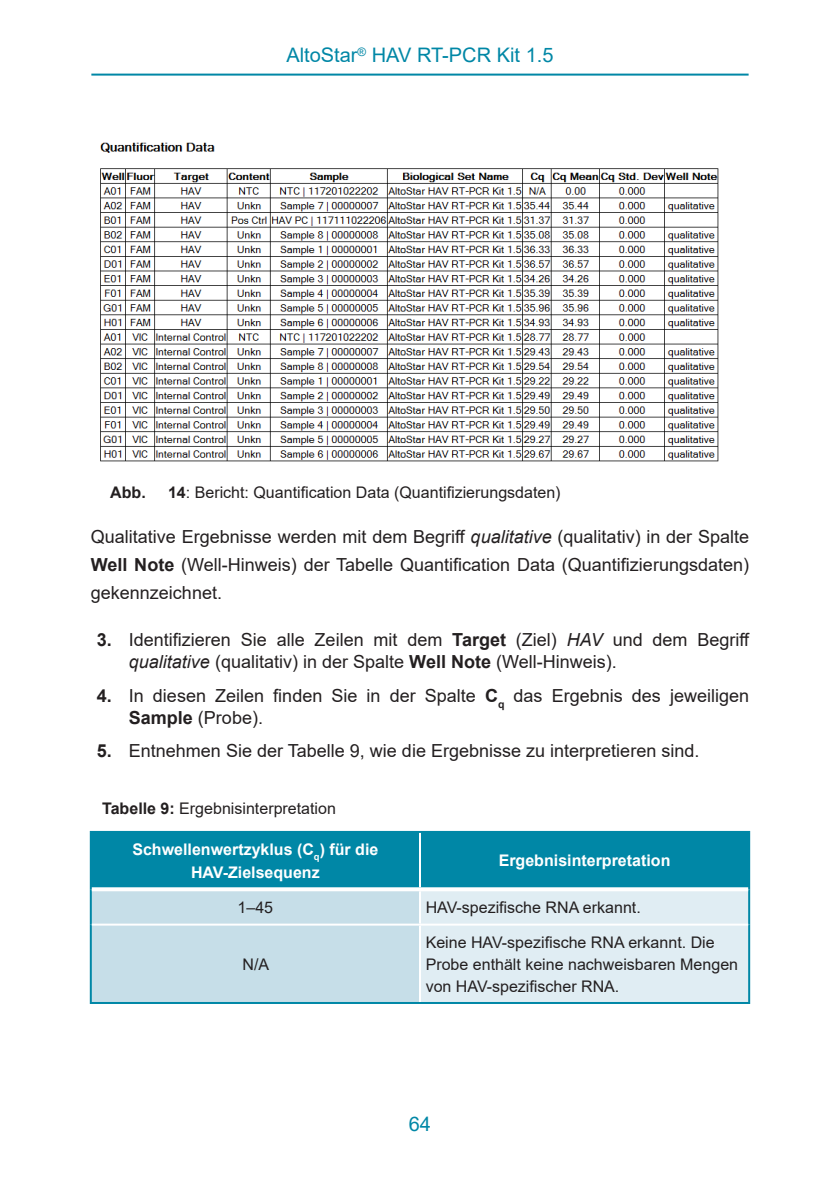
<style>
.page{position:relative;width:840px;height:1191px;background:#fff}
.page>*{position:absolute;margin:0;border:0;box-sizing:border-box;transform-origin:0 0}
.Seitenkopf{font:20px "Arial";color:#0087a6}
.Aufzählungsfortsetzu{font:18px/28px "Arial";color:#231f20}
.Mengentext_links{font:16px/22px "Arial";color:#231f20}
.Titel{font:16px "Arial";color:#231f20}
.Kopfzeile{font:700 16px/23px "Arial";color:#fff;text-align:center}
.Mengentext_zentriert{font:16px "Arial";color:#231f20}
.Titel-2{font:700 16px "Arial";color:#231f20}
.s1{font-weight:700}
.s2{font-style:italic}
</style>
<div class="page">
<hr style="left:91px;top:74px;width:657px;height:2px;background:#0087a6">
<img style="left:100px;top:142px;width:619px;height:320px">
<div style="left:92px;top:833px;width:655px;height:54px;background:#0087a6"></div>
<div style="left:91px;top:889px;width:329px;height:35px;background:#c6dee8"></div>
<div style="left:420px;top:889px;width:328px;height:35px;background:#e0edf3"></div>
<div style="left:91px;top:924px;width:329px;height:79px;background:#c6dee8"></div>
<div style="left:420px;top:924px;width:328px;height:79px;background:#e0edf3"></div>
<hr style="left:90px;top:889px;width:2px;height:35px;background:#0087a6">
<hr style="left:90px;top:924px;width:2px;height:78px;background:#0087a6">
<hr style="left:90px;top:1002px;width:330px;height:2px;background:#0087a6">
<hr style="left:420px;top:1002px;width:329px;height:2px;background:#0087a6">
<hr style="left:90px;top:831px;width:330px;height:2px;background:#0087a6">
<hr style="left:90px;top:833px;width:2px;height:56px;background:#0087a6">
<svg style="left:92px;top:887px;width:328px;height:4px"></svg>
<hr style="left:420px;top:831px;width:329px;height:2px;background:#0087a6">
<hr style="left:747px;top:833px;width:2px;height:56px;background:#0087a6">
<hr style="left:747px;top:889px;width:2px;height:35px;background:#0087a6">
<hr style="left:747px;top:924px;width:2px;height:78px;background:#0087a6">
<hr style="left:419px;top:833px;width:2px;height:54px;background:#fff">
<hr style="left:419px;top:891px;width:2px;height:32px;background:#fff">
<hr style="left:92px;top:923px;width:328px;height:2px;background:#fff">
<hr style="left:420px;top:923px;width:327px;height:2px;background:#fff">
<hr style="left:419px;top:925px;width:2px;height:77px;background:#fff">
<svg style="left:420px;top:887px;width:327px;height:4px"></svg>
<p class="Seitenkopf" style="left:286px;top:41px;width:268px">AltoStar<sup>®</sup> HAV RT-PCR Kit 1.5</p>
<p class="Titel-2" style="left:110px;top:481px;width:37px">Abb.</p>
<p class="Titel" style="left:168px;top:481px;width:394px"><span class="s1">14</span>: Bericht: Quantification Data (Quantifizierungsdaten)</p>
<p class="Aufzählungsfortsetzu" style="left:91px;top:522px;width:659px;text-align:justify">Qualitative Ergebnisse werden mit dem Begriff <span class="s2">qualitative</span> (qualitativ) in der Spalte <span class="s1">Well Note</span> (Well-Hinweis) der Tabelle Quantification Data (Quantifizierungsdaten) gekennzeichnet.</p>
<p class="Aufzählungsfortsetzu" style="left:129px;top:629px;width:622px;line-height:22px;text-indent:-32px"><span class="s1">3.</span> Identifizieren Sie alle Zeilen mit dem <span class="s1">Target</span> (Ziel) <span class="s2">HAV</span> und dem Begriff <span class="s2">qualitative</span> (qualitativ) in der Spalte <span class="s1">Well Note</span> (Well-Hinweis).</p>
<p class="Aufzählungsfortsetzu" style="left:129px;top:684px;width:621px;line-height:22px;text-indent:-32px"><span class="s1">4.</span> In diesen Zeilen finden Sie in der Spalte <span class="s1">C</span><sub>q</sub> das Ergebnis des jeweiligen<br><span class="s1">Sample</span> (Probe).</p>
<p class="Aufzählungsfortsetzu" style="left:97px;top:736px;width:603px"><span class="s1">5.</span> Entnehmen Sie der Tabelle 9, wie die Ergebnisse zu interpretieren sind.</p>
<p class="Titel" style="left:102px;top:797px;width:235px"><span class="s1">Tabelle 9:</span> Ergebnisinterpretation</p>
<p class="Kopfzeile" style="left:132px;top:838px;width:247px">Schwellenwertzyklus (C<sub>q</sub>) für die<br>HAV-Zielsequenz</p>
<p class="Kopfzeile" style="left:498px;top:849px;width:173px">Ergebnisinterpretation</p>
<p class="Mengentext_zentriert" style="left:237px;top:896px;width:37px">1–45</p>
<p class="Mengentext_links" style="left:425px;top:896px;width:216px">HAV-spezifische RNA erkannt.</p>
<p class="Mengentext_zentriert" style="left:242px;top:953px;width:28px">N/A</p>
<p class="Mengentext_links" style="left:425px;top:931px;width:314px">Keine HAV-spezifische RNA erkannt. Die<br>Probe enthält keine nachweisbaren Mengen von HAV-spezifischer RNA.</p>
<p class="Seitenkopf" style="left:408px;top:1110px;width:24px">64</p>
</div>
